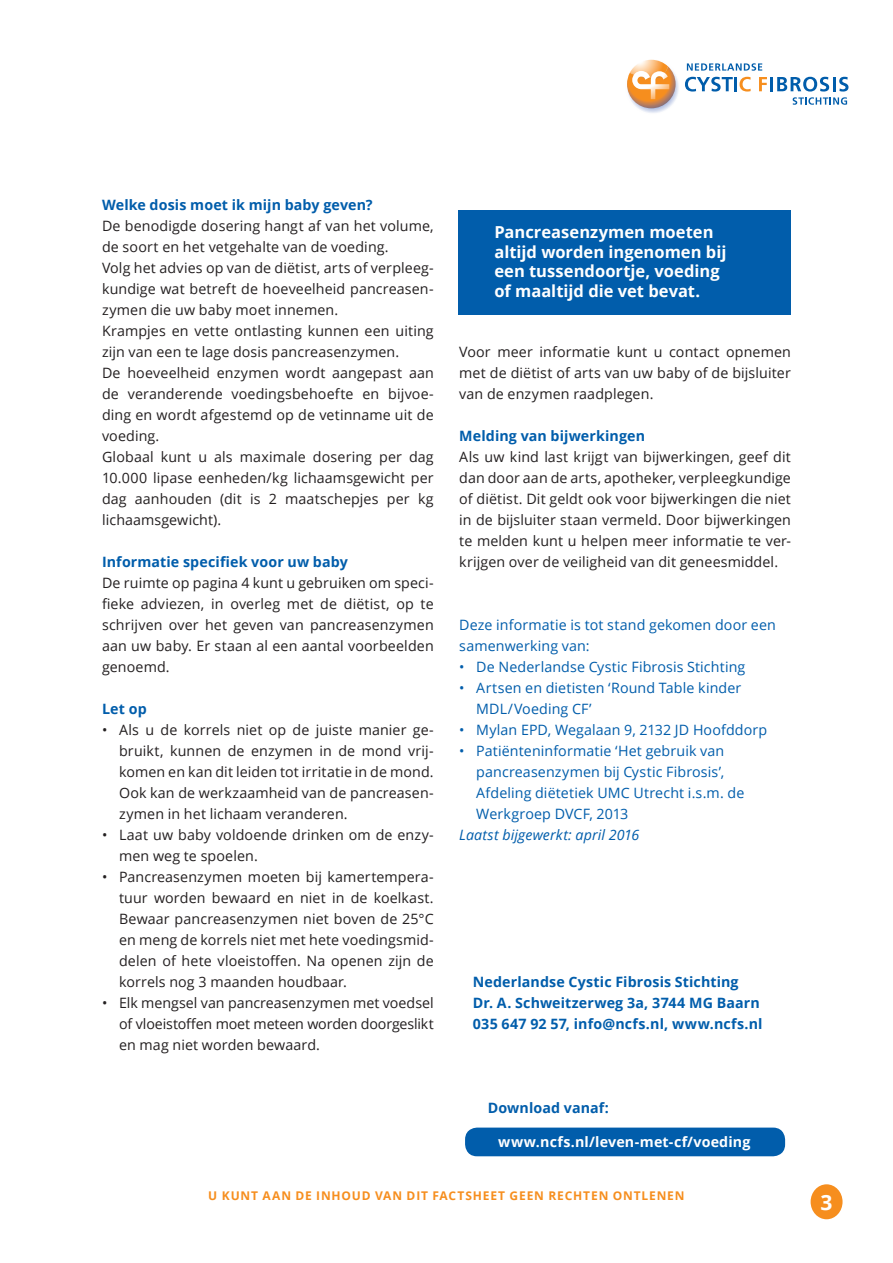
<style>
.page{position:relative;width:893px;height:1263px;background:#fff}
.page>*{position:absolute;margin:0;border:0;box-sizing:border-box;transform-origin:0 0}
.t1{font:700 21px "Open Sans";color:#fff}
.t2{font:700 16.5px/19.5px "Open Sans";color:#fff}
.t3{font:14.25px/21px "Open Sans";letter-spacing:.01em;color:#231f20;text-align:justify}
.t4{font:14.25px/21px "Open Sans";letter-spacing:.01em;color:#015dab}
.t5{font:700 14.25px/21px "Open Sans";letter-spacing:.01em;color:#015dab}
.t6{font:700 14.25px "Open Sans";letter-spacing:.01em;color:#fff}
.t7{font:italic 14.25px "Open Sans";letter-spacing:.005em;color:#015dab}
.t8{font:700 12px "Open Sans";letter-spacing:.075em;color:#f68e1e}
</style>
<div class="page">
<svg style="left:685px;top:77px;width:48px;height:15px"></svg>
<hr style="left:734px;top:77px;width:3px;height:14px;background:#015dab">
<svg style="left:740px;top:77px;width:11px;height:15px"></svg>
<svg style="left:759px;top:77px;width:8px;height:14px"></svg>
<hr style="left:770px;top:77px;width:3px;height:14px;background:#015dab">
<svg style="left:687px;top:63px;width:75px;height:8px"></svg>
<svg style="left:777px;top:77px;width:71px;height:28px"></svg>
<svg style="left:625px;top:60px;width:55px;height:54px"></svg>
<svg style="left:627px;top:60px;width:49px;height:48px"></svg>
<div style="left:811px;top:1184px;width:31px;height:35px;background:#f68e1e;border-radius:50%"></div>
<div style="left:465px;top:1127px;width:320px;height:29px;background:#015dab;border-radius:12px"></div>
<div style="left:458px;top:210px;width:333px;height:105px;background:#015dab"></div>
<p class="t5" style="left:102px;top:194px;width:272px">Welke dosis moet ik mijn baby geven?</p>
<p class="t3" style="left:102px;top:215px;width:333px;text-align:left">De benodigde dosering hangt af van het volume, de soort en het vetgehalte van de voeding.<br>Volg het advies op van de diëtist, arts of verpleeg&shy;kundige wat betreft de hoeveelheid pancreasen&shy;zymen die uw baby moet innemen.<br>Krampjes en vette ontlasting kunnen een uiting zijn van een te lage dosis pancreasenzymen.<br>De hoeveelheid enzymen wordt aangepast aan de veranderende voedingsbehoefte en bijvoe&shy;ding en wordt afgestemd op de vetinname uit de voeding.<br>Globaal kunt u als maximale dosering per dag 10.000 lipase eenheden/kg lichaamsgewicht per dag aanhouden (dit is 2 maatschepjes per kg lichaamsgewicht).</p>
<p class="t5" style="left:102px;top:551px;width:247px">Informatie specifiek voor uw baby</p>
<p class="t3" style="left:102px;top:572px;width:333px">De ruimte op pagina 4 kunt u gebruiken om speci&shy;fieke adviezen, in overleg met de diëtist, op te schrijven over het geven van pancreasenzymen aan uw baby. Er staan al een aantal voorbeelden genoemd.</p>
<p class="t5" style="left:102px;top:698px;width:46px">Let op</p>
<p class="t3" style="left:119px;top:719px;width:316px;text-indent:-17px">• Als u de korrels niet op de juiste manier ge&shy;bruikt, kunnen de enzymen in de mond vrij&shy;komen en kan dit leiden tot irritatie in de mond.<br>Ook kan de werkzaamheid van de pancreasen&shy;zymen in het lichaam veranderen.</p>
<p class="t3" style="left:119px;top:824px;width:316px;text-indent:-17px">• Laat uw baby voldoende drinken om de enzy&shy;men weg te spoelen.</p>
<p class="t3" style="left:119px;top:866px;width:316px;text-indent:-17px">• Pancreasenzymen moeten bij kamertempera&shy;tuur worden bewaard en niet in de koelkast.<br>Bewaar pancreasenzymen niet boven de 25°C en meng de korrels niet met hete voedingsmid&shy;delen of hete vloeistoffen. Na openen zijn de korrels nog 3 maanden houdbaar.</p>
<p class="t3" style="left:119px;top:992px;width:316px;text-indent:-17px">• Elk mengsel van pancreasenzymen met voedsel of vloeistoffen moet meteen worden doorgeslikt en mag niet worden bewaard.</p>
<p class="t2" style="left:494px;top:222px;width:234px">Pancreasenzymen moeten altijd worden ingenomen bij een tussendoortje, voeding of maaltijd die vet bevat.</p>
<p class="t3" style="left:459px;top:341px;width:333px">Voor meer informatie kunt u contact opnemen met de diëtist of arts van uw baby of de bijsluiter van de enzymen raadplegen.</p>
<p class="t5" style="left:459px;top:425px;width:187px">Melding van bijwerkingen</p>
<p class="t3" style="left:459px;top:446px;width:333px">Als uw kind last krijgt van bijwerkingen, geef dit dan door aan de arts, apotheker, verpleegkundige of diëtist. Dit geldt ook voor bijwerkingen die niet in de bijsluiter staan vermeld. Door bijwerkingen te melden kunt u helpen meer informatie te ver&shy;krijgen over de veiligheid van dit geneesmiddel.</p>
<p class="t4" style="left:459px;top:614px;width:318px">Deze informatie is tot stand gekomen door een samenwerking van:</p>
<p class="t4" style="left:459px;top:656px;width:288px">• De Nederlandse Cystic Fibrosis Stichting</p>
<p class="t4" style="left:476px;top:677px;width:267px;text-indent:-17px">• Artsen en dietisten ‘Round Table kinder<br>MDL/Voeding CF’</p>
<p class="t4" style="left:459px;top:719px;width:310px">• Mylan EPD, Wegalaan 9, 2132 JD Hoofddorp</p>
<p class="t4" style="left:476px;top:740px;width:270px;text-indent:-17px">• Patiënteninformatie ‘Het gebruik van pancreasenzymen bij Cystic Fibrosis’, Afdeling diëtetiek UMC Utrecht i.s.m. de Werkgroep DVCF, 2013</p>
<p class="t7" style="left:459px;top:825px;width:182px">Laatst bijgewerkt: april 2016</p>
<p class="t5" style="left:473px;top:971px;width:291px">Nederlandse Cystic Fibrosis Stichting<br>Dr. A. Schweitzerweg 3a, 3744 MG Baarn<br>035 647 92 57, info@ncfs.nl, www.ncfs.nl</p>
<p class="t5" style="left:488px;top:1097px;width:123px">Download vanaf:</p>
<p class="t6" style="left:498px;top:1132px;width:254px">www.ncfs.nl/leven-met-cf/voeding</p>
<p class="t8" style="left:208px;top:1187px;width:65px">U kunt aan</p>
<p class="t8" style="left:296px;top:1187px;width:30px">de inh</p>
<p class="t8" style="left:342px;top:1187px;width:100px">oud van dit fac</p>
<p class="t8" style="left:457px;top:1187px;width:227px">tsh eet geen rechten ontlen en</p>
<h1 class="t1" style="left:821px;top:1187px;width:13px">3</h1>
</div>
